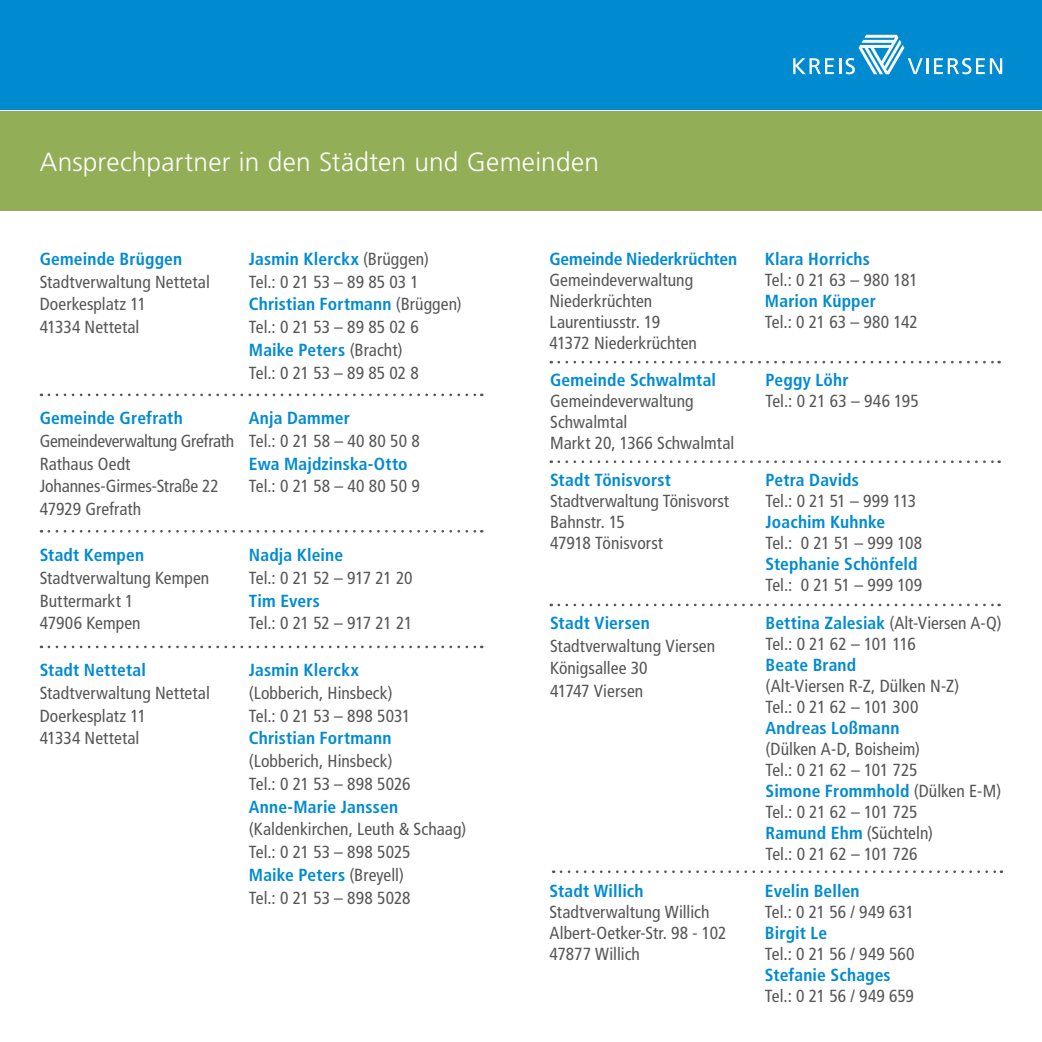
<style>
.page{position:relative;width:1042px;height:1042px;background:#fff}
.page>*{position:absolute;margin:0;border:0;box-sizing:border-box;transform-origin:0 0}
.t1{font:300 26.25px "Frutiger LT Std";letter-spacing:.01em;color:#fff}
.t2{font:condensed 17.5px/22.8px "Frutiger LT Std";color:#555756}
.t3{font:700 condensed 17.5px "Frutiger LT Std";letter-spacing:.01em;color:#008bd1}
.t4{font:condensed 17.5px "Frutiger LT Std";letter-spacing:-.03em;color:#555756}
.t5{font:700 condensed 17.5px "Frutiger LT Std";letter-spacing:-.01em;color:#008bd1}
.t6{font:condensed 17.5px "Frutiger LT Std";letter-spacing:-.02em;color:#555756}
.s1{font-weight:700;color:#008bd1}
</style>
<div class="page">
<div style="left:0;top:0;width:1042px;height:109px;background:#008bd1"></div>
<svg style="left:934px;top:58px;width:68px;height:16px"></svg>
<svg style="left:793px;top:35px;width:135px;height:39px"></svg>
<div style="left:0;top:112px;width:1042px;height:99px;background:#92ae56"></div>
<svg style="left:49px;top:393px;width:433px;height:3px"></svg>
<svg style="left:559px;top:361px;width:440px;height:2px"></svg>
<svg style="left:559px;top:460px;width:440px;height:3px"></svg>
<svg style="left:559px;top:603px;width:440px;height:3px"></svg>
<svg style="left:561px;top:870px;width:441px;height:3px"></svg>
<svg style="left:49px;top:530px;width:433px;height:2px"></svg>
<svg style="left:49px;top:645px;width:433px;height:3px"></svg>
<h1 class="t1" style="left:40px;top:147px;width:561px">Ansprechpartner in den Städten und Gemeinden</h1>
<p class="t3" style="left:40px;top:248px;width:144px">Gemeinde Brüggen</p>
<p class="t2" style="left:40px;top:270px;width:172px">Stadtverwaltung Nettetal<br>Doerkesplatz 11<br>41334 Nettetal</p>
<p class="t3" style="left:40px;top:408px;width:145px">Gemeinde Grefrath</p>
<p class="t2" style="left:40px;top:429px;width:196px">Gemeindeverwaltung Grefrath<br>Rathaus Oedt<br>Johannes-Girmes-Straße 22<br>47929 Grefrath</p>
<p class="t3" style="left:40px;top:545px;width:106px">Stadt Kempen</p>
<p class="t2" style="left:40px;top:566px;width:171px">Stadtverwaltung Kempen<br>Buttermarkt 1<br>47906 Kempen</p>
<p class="t3" style="left:40px;top:659px;width:108px">Stadt Nettetal</p>
<p class="t2" style="left:40px;top:681px;width:172px">Stadtverwaltung Nettetal<br>Doerkesplatz 11<br>41334 Nettetal</p>
<p class="t2" style="left:249px;top:248px;width:214px"><span class="s1">Jasmin Klerckx</span> (Brüggen)<br>Tel.: 0 21 53 – 89 85 03 1<br><span class="s1">Christian Fortmann</span> (Brüggen)<br>Tel.: 0 21 53 – 89 85 02 6<br><span class="s1">Maike Peters</span> (Bracht)<br>Tel.: 0 21 53 – 89 85 02 8</p>
<p class="t3" style="left:765px;top:248px;width:106px">Klara Horrichs</p>
<p class="t5" style="left:549px;top:248px;width:189px">Gemeinde Niederkrüchten</p>
<p class="t2" style="left:549px;top:269px;width:149px;line-height:21px">Gemeindeverwaltung<br>Niederkrüchten<br>Laurentiusstr. 19<br>41372 Niederkrüchten</p>
<p class="t3" style="left:550px;top:370px;width:167px">Gemeinde Schwalmtal</p>
<p class="t2" style="left:550px;top:391px;width:186px;line-height:21px">Gemeindeverwaltung<br>Schwalmtal<br>Markt 20, 1366 Schwalmtal</p>
<p class="t3" style="left:550px;top:470px;width:122px">Stadt Tönisvorst</p>
<p class="t2" style="left:550px;top:491px;width:180px;line-height:21px">Stadtverwaltung Tönisvorst<br>Bahnstr. 15<br>47918 Tönisvorst</p>
<p class="t2" style="left:765px;top:269px;width:154px">Tel.: 0 21 63 – 980 181</p>
<p class="t3" style="left:765px;top:290px;width:112px">Marion Küpper</p>
<p class="t2" style="left:765px;top:311px;width:154px">Tel.: 0 21 63 – 980 142</p>
<p class="t3" style="left:765px;top:369px;width:84px">Peggy Löhr</p>
<p class="t2" style="left:765px;top:390px;width:155px">Tel.: 0 21 63 – 946 195</p>
<p class="t3" style="left:249px;top:408px;width:103px">Anja Dammer</p>
<p class="t2" style="left:249px;top:429px;width:172px">Tel.: 0 21 58 – 40 80 50 8</p>
<p class="t3" style="left:249px;top:453px;width:160px">Ewa Majdzinska-Otto</p>
<p class="t2" style="left:249px;top:475px;width:172px">Tel.: 0 21 58 – 40 80 50 9</p>
<p class="t3" style="left:765px;top:470px;width:95px">Petra Davids</p>
<p class="t4" style="left:765px;top:491px;width:152px">Tel.: 0 21 51 – 999 113</p>
<p class="t3" style="left:765px;top:512px;width:121px">Joachim Kuhnke</p>
<p class="t2" style="left:765px;top:532px;width:158px">Tel.: 0 21 51 – 999 108</p>
<p class="t3" style="left:765px;top:554px;width:154px">Stephanie Schönfeld</p>
<p class="t2" style="left:765px;top:567px;width:238px;line-height:37.4px">Tel.: 0 21 51 – 999 109<br><span class="s1">Bettina Zalesiak</span> (Alt-Viersen A-Q)</p>
<p class="t4" style="left:765px;top:633px;width:152px">Tel.: 0 21 62 – 101 116</p>
<p class="t3" style="left:765px;top:654px;width:92px">Beate Brand</p>
<p class="t2" style="left:765px;top:675px;width:195px;line-height:21px">(Alt-Viersen R-Z, Dülken N-Z)<br>Tel.: 0 21 62 – 101 300</p>
<p class="t3" style="left:765px;top:717px;width:135px">Andreas Loßmann</p>
<p class="t2" style="left:765px;top:738px;width:237px;line-height:21px">(Dülken A-D, Boisheim)<br>Tel.: 0 21 62 – 101 725<br><span class="s1">Simone Frommhold</span> (Dülken E-M)<br>Tel.: 0 21 62 – 101 725<br><span class="s1">Ramund Ehm</span> (Süchteln)<br>Tel.: 0 21 62 – 101 726</p>
<p class="t3" style="left:765px;top:881px;width:96px">Evelin Bellen</p>
<p class="t2" style="left:765px;top:901px;width:151px">Tel.: 0 21 56 / 949 631</p>
<p class="t3" style="left:765px;top:923px;width:64px">Birgit Le</p>
<p class="t2" style="left:765px;top:943px;width:151px">Tel.: 0 21 56 / 949 560</p>
<p class="t3" style="left:765px;top:965px;width:127px">Stefanie Schages</p>
<p class="t2" style="left:765px;top:985px;width:150px">Tel.: 0 21 56 / 949 659</p>
<p class="t3" style="left:249px;top:545px;width:96px">Nadja Kleine</p>
<p class="t2" style="left:249px;top:566px;width:165px">Tel.: 0 21 52 – 917 21 20</p>
<p class="t3" style="left:249px;top:590px;width:73px">Tim Evers</p>
<p class="t6" style="left:249px;top:613px;width:165px">Tel.: 0 21 52 – 917 21 21</p>
<p class="t3" style="left:249px;top:659px;width:111px">Jasmin Klerckx</p>
<p class="t2" style="left:249px;top:681px;width:163px">(Lobberich, Hinsbeck)<br>Tel.: 0 21 53 – 898 5031</p>
<p class="t3" style="left:249px;top:728px;width:144px">Christian Fortmann</p>
<p class="t2" style="left:249px;top:750px;width:163px">(Lobberich, Hinsbeck)<br>Tel.: 0 21 53 – 898 5026</p>
<p class="t3" style="left:249px;top:796px;width:151px">Anne-Marie Janssen</p>
<p class="t2" style="left:249px;top:818px;width:219px">(Kaldenkirchen, Leuth &amp; Schaag)<br>Tel.: 0 21 53 – 898 5025<br><span class="s1">Maike Peters</span> (Breyell)<br>Tel.: 0 21 53 – 898 5028</p>
<p class="t3" style="left:550px;top:612px;width:101px">Stadt Viersen</p>
<p class="t2" style="left:550px;top:634px;width:167px">Stadtverwaltung Viersen<br>Königsallee 30<br>41747 Viersen</p>
<p class="t3" style="left:549px;top:881px;width:96px">Stadt Willich</p>
<p class="t2" style="left:549px;top:902px;width:178px;line-height:21px">Stadtverwaltung Willich<br>Albert-Oetker-Str. 98 - 102<br>47877 Willich</p>
</div>
